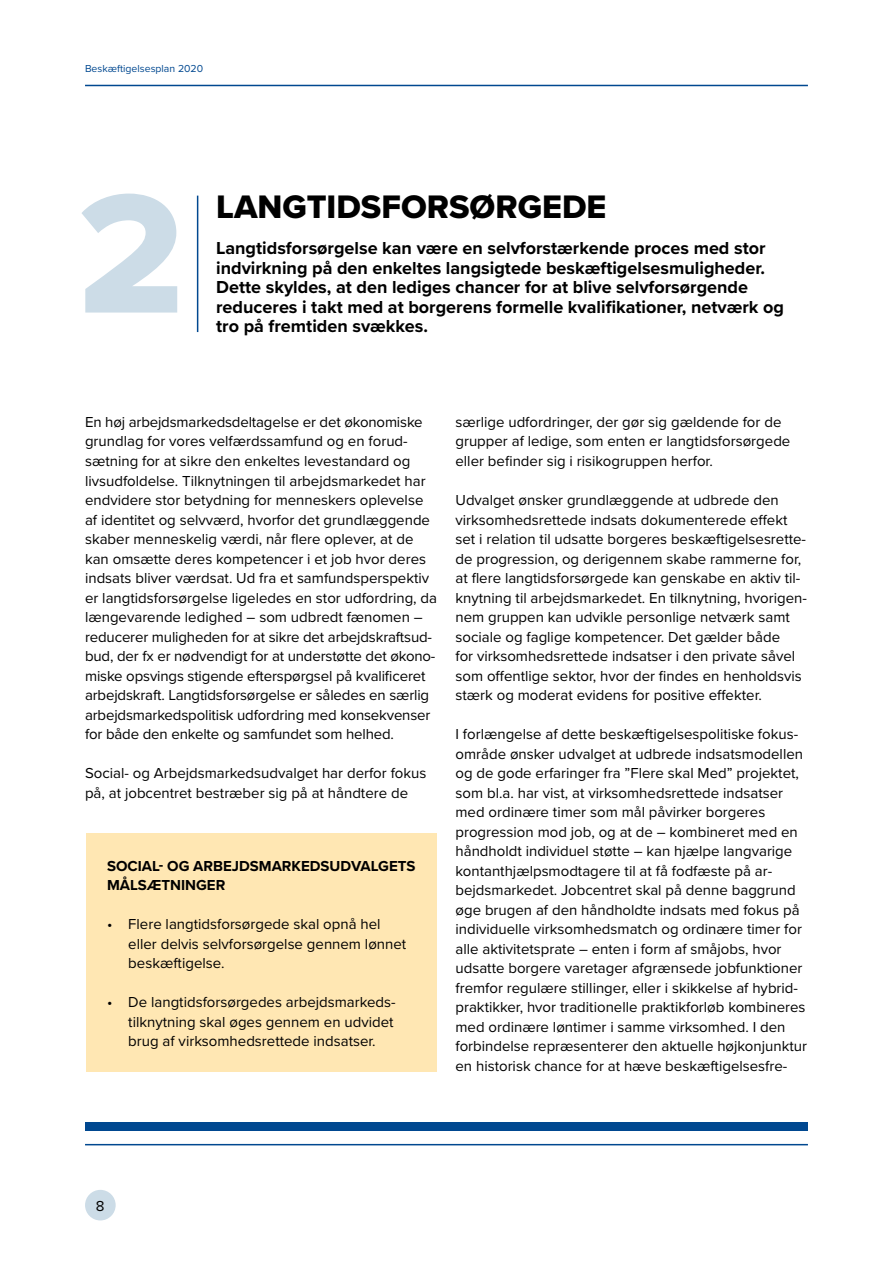
<style>
.page{position:relative;width:893px;height:1263px;background:#fff}
.page>*{position:absolute;margin:0;border:0;box-sizing:border-box;transform-origin:0 0}
.t1{font:175.8px "Proxima Nova Extrabld";color:#ccdce7}
.Rubrik{font:33.75px "Proxima Nova Extrabld";color:#000}
.Manchet{font:700 18px/19.5px "Proxima Nova";color:#000}
.Brød{font:15px/19.5px "Proxima Nova";color:#000}
.Faktaboks_Bullits{font:15px/19.5px "Proxima Nova";color:#000}
.Underrubrik{font:700 15px/19.5px "Proxima Nova";color:#000}
.t2{font:10.5px "Proxima Nova";color:#004890}
</style>
<div class="page">
<div style="left:85px;top:1190px;width:31px;height:30px;background:#ccdce7;border-radius:50%"></div>
<div style="left:85px;top:1123px;width:723px;height:8px;background:#004890"></div>
<hr style="left:85px;top:85px;width:723px;height:1px;background:#004890">
<hr style="left:85px;top:1144px;width:723px;height:1px;background:#004890">
<hr style="left:197px;top:196px;width:1px;height:136px;background:#004890">
<div style="left:86px;top:833px;width:351px;height:238px;background:#ffe7b3"></div>
<p class="t2" style="left:85px;top:61px;width:120px">Beskæftigelsesplan 2020</p>
<h1 class="t1" style="left:78px;top:123px;width:108px">2</h1>
<h2 class="Rubrik" style="left:216px;top:182px;width:392px">LANGTIDSFORSØRGEDE</h2>
<p class="Manchet" style="left:216px;top:238px;width:569px">Langtidsforsørgelse kan være en selvforstærkende proces med stor indvirkning på den enkeltes langsigtede beskæftigelsesmuligheder.<br>Dette skyldes, at den lediges chancer for at blive selvforsørgende reduceres i takt med at borgerens formelle kvalifikationer, netværk og tro på fremtiden svækkes.</p>
<p class="Brød" style="left:85px;top:412px;width:354px">En høj arbejdsmarkedsdeltagelse er det økonomiske grundlag for vores velfærdssamfund og en forud&shy;sætning for at sikre den enkeltes levestandard og livsudfoldelse. Tilknytningen til arbejdsmarkedet har endvidere stor betydning for menneskers oplevelse af identitet og selvværd, hvorfor det grundlæggende skaber menneskelig værdi, når flere oplever, at de kan omsætte deres kompetencer i et job hvor deres indsats bliver værdsat. Ud fra et samfundsperspektiv er langtidsforsørgelse ligeledes en stor udfordring, da længevarende ledighed – som udbredt fænomen – reducerer muligheden for at sikre det arbejdskraftsud&shy;bud, der fx er nødvendigt for at understøtte det økono&shy;miske opsvings stigende efterspørgsel på kvalificeret arbejdskraft. Langtidsforsørgelse er således en særlig arbejdsmarkedspolitisk udfordring med konsekvenser for både den enkelte og samfundet som helhed.</p>
<p class="Brød" style="left:85px;top:763px;width:343px">Social- og Arbejdsmarkedsudvalget har derfor fokus på, at jobcentret bestræber sig på at håndtere de</p>
<h3 class="Underrubrik" style="left:107px;top:855px;width:310px">SOCIAL- OG ARBEJDSMARKEDSUDVALGETS<br>MÅLSÆTNINGER</h3>
<p class="Faktaboks_Bullits" style="left:128px;top:914px;width:279px;text-indent:-21px">• Flere langtidsforsørgede skal opnå hel eller delvis selvforsørgelse gennem lønnet beskæftigelse.</p>
<p class="Faktaboks_Bullits" style="left:128px;top:992px;width:268px;text-align:justify;text-indent:-21px">• De langtidsforsørgedes arbejdsmarkeds&shy;tilknytning skal øges gennem en udvidet brug af virksomhedsrettede indsatser.</p>
<p class="Brød" style="left:455px;top:412px;width:336px">særlige udfordringer, der gør sig gældende for de grupper af ledige, som enten er langtidsforsørgede eller befinder sig i risikogruppen herfor.</p>
<p class="Brød" style="left:455px;top:490px;width:353px">Udvalget ønsker grundlæggende at udbrede den virksomhedsrettede indsats dokumenterede effekt set i relation til udsatte borgeres beskæftigelsesrette&shy;de progression, og derigennem skabe rammerne for, at flere langtidsforsørgede kan genskabe en aktiv til&shy;knytning til arbejdsmarkedet. En tilknytning, hvorigen&shy;nem gruppen kan udvikle personlige netværk samt sociale og faglige kompetencer. Det gælder både<br>for virksomhedsrettede indsatser i den private såvel som offentlige sektor, hvor der findes en henholdsvis stærk og moderat evidens for positive effekter.</p>
<p class="Brød" style="left:455px;top:724px;width:353px">I forlængelse af dette beskæftigelsespolitiske fokus&shy;område ønsker udvalget at udbrede indsatsmodellen og de gode erfaringer fra ”Flere skal Med” projektet, som bl.a. har vist, at virksomhedsrettede indsatser med ordinære timer som mål påvirker borgeres progression mod job, og at de – kombineret med en håndholdt individuel støtte – kan hjælpe langvarige kontanthjælpsmodtagere til at få fodfæste på ar&shy;bejdsmarkedet. Jobcentret skal på denne baggrund øge brugen af den håndholdte indsats med fokus på individuelle virksomhedsmatch og ordinære timer for alle aktivitetsprate – enten i form af småjobs, hvor udsatte borgere varetager afgrænsede jobfunktioner fremfor regulære stillinger, eller i skikkelse af hybrid&shy;praktikker, hvor traditionelle praktikforløb kombineres med ordinære løntimer i samme virksomhed. I den forbindelse repræsenterer den aktuelle højkonjunktur en historisk chance for at hæve beskæftigelsesfre-</p>
<p class="Brød" style="left:96px;top:1196px;width:10px">8</p>
</div>
